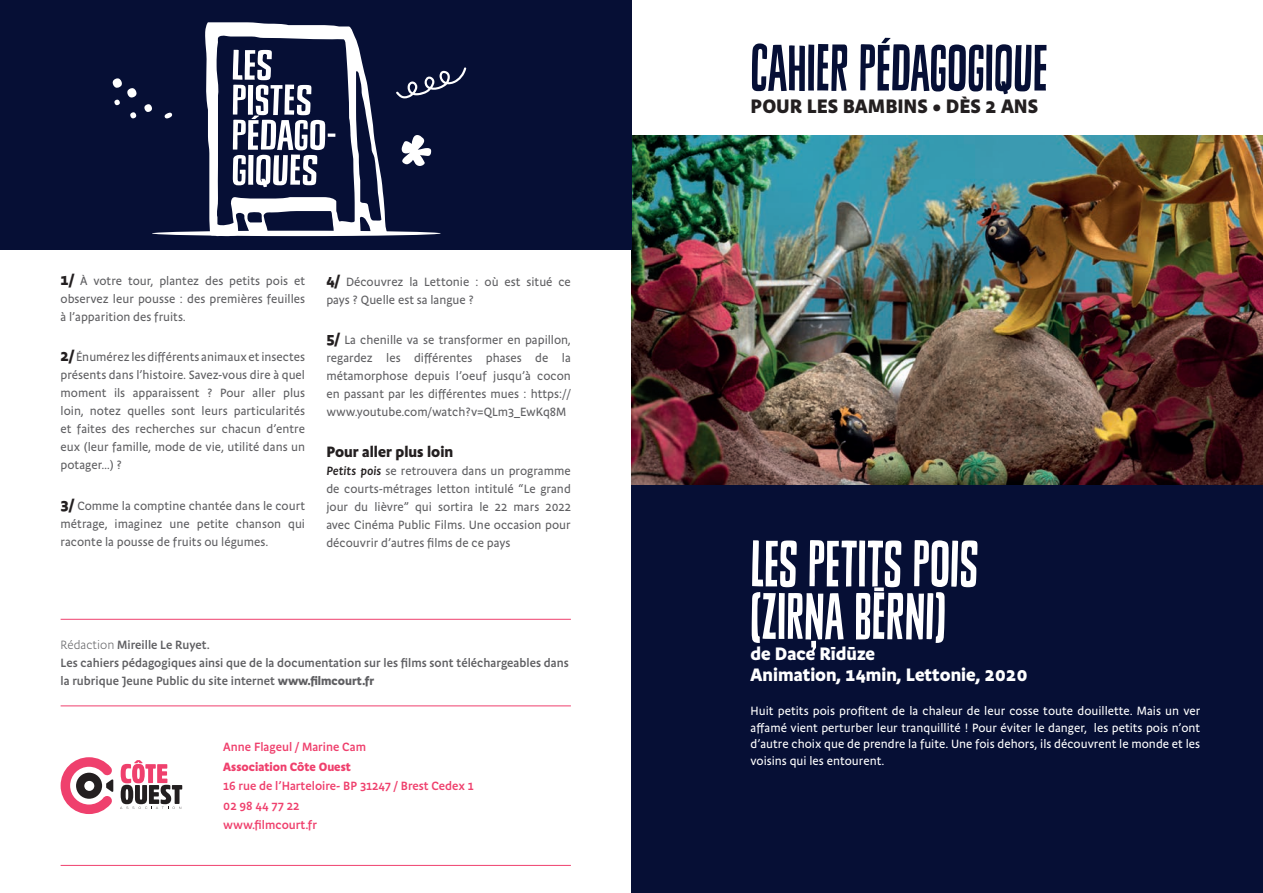
<style>
.page{position:relative;width:1263px;height:893px;background:#fff}
.page>*{position:absolute;margin:0;border:0;box-sizing:border-box;transform-origin:0 0}
.t1{font:60px/52.5px "Sheldon";color:#fff}
.t2{font:60px "Sheldon";color:#060f35}
.t3{font:900 19.5px "Pastoral";color:#231f20}
.t4{font:900 18px/21px "Pastoral";color:#fff}
.t5{font:900 15px "Pastoral";color:#231f20}
.t6{font:500 12px/18px "Pastoral";color:#5f5f62;text-align:justify}
.t7{font:500 12px/16.5px "Pastoral";color:#fff;text-align:justify}
.t8{font:600 12px/18px "Pastoral";color:#5f5f62}
.t9{font:600 12px/19.5px "Pastoral";color:#ef406d}
.t10{font:900 12px "Pastoral";color:#ef406d}
.s1{font-weight:900;font-size:15px;color:#231f20}
.s2{font-weight:600;font-style:italic;color:#231f20}
.s3{font-weight:300}
.s4{font-weight:900}
</style>
<div class="page">
<img style="left:631px;top:135px;width:632px;height:351px">
<div style="left:631px;top:486px;width:632px;height:407px;background:#060f35"></div>
<svg style="left:61px;top:757px;width:52px;height:57px"></svg>
<svg style="left:120px;top:760px;width:62px;height:49px"></svg>
<hr style="left:61px;top:706px;width:510px;height:1px;background:#ef406d">
<hr style="left:61px;top:619px;width:510px;height:1px;background:#ef406d">
<hr style="left:61px;top:865px;width:510px;height:1px;background:#ef406d">
<div style="left:0;top:0;width:631px;height:250px;background:#060f35"></div>
<svg style="left:205px;top:22px;width:182px;height:215px"></svg>
<svg style="left:396px;top:67px;width:70px;height:31px"></svg>
<svg style="left:112px;top:78px;width:61px;height:41px"></svg>
<div style="left:152px;top:231px;width:289px;height:5px;background:#fff;border-radius:50%"></div>
<svg style="left:402px;top:135px;width:29px;height:31px"></svg>
<p class="t6" style="left:61px;top:271px;width:246px"><span class="s1">1/</span> À votre tour, plantez des petits pois et observez leur pousse : des premières feuilles à l’apparition des fruits.</p>
<p class="t6" style="left:61px;top:348px;width:246px"><span class="s1">2/</span> Énumérez les différents animaux et insectes présents dans l’histoire. Savez-vous dire à quel moment ils apparaissent ? Pour aller plus loin, notez quelles sont leurs particularités et faites des recherches sur chacun d’entre eux (leur famille, mode de vie, utilité dans un potager…) ?</p>
<p class="t6" style="left:61px;top:496px;width:246px"><span class="s1">3/</span> Comme la comptine chantée dans le court métrage, imaginez une petite chanson qui raconte la pousse de fruits ou légumes.</p>
<p class="t6" style="left:326px;top:272px;width:246px"><span class="s1">4/</span> Découvrez la Lettonie : où est situé ce pays ? Quelle est sa langue ?</p>
<p class="t6" style="left:326px;top:331px;width:246px"><span class="s1">5/</span> La chenille va se transformer en papillon, regardez les différentes phases de la métamorphose depuis l’oeuf jusqu’à cocon en passant par les différentes mues : https:// www.youtube.com/watch?v=QLm3_EwKq8M</p>
<p class="t5" style="left:326px;top:442px;width:128px">Pour aller plus loin</p>
<p class="t6" style="left:326px;top:461px;width:246px"><span class="s2">Petits pois</span> se retrouvera dans un programme de courts-métrages letton intitulé “Le grand jour du lièvre” qui sortira le 22 mars 2022 avec Cinéma Public Films. Une occasion pour découvrir d’autres films de ce pays</p>
<p class="t8" style="left:61px;top:636px;width:510px"><span class="s3">Rédaction</span> Mireille Le Ruyet.<br>Les cahiers pédagogiques ainsi que de la documentation sur les films sont téléchargeables dans la rubrique Jeune Public du site internet <span class="s4">www.filmcourt.fr</span></p>
<p class="t9" style="left:223px;top:737px;width:144px">Anne Flageul / Marine Cam</p>
<p class="t10" style="left:223px;top:759px;width:129px">Association Côte Ouest</p>
<p class="t9" style="left:223px;top:776px;width:252px">16 rue de l’Harteloire- BP 31247 / Brest Cedex 1<br>02 98 44 77 22<br>www.filmcourt.fr</p>
<h1 class="t2" style="left:750px;top:32px;width:299px">CAHIER PÉDAGOGIQUE</h1>
<h2 class="t3" style="left:750px;top:94px;width:289px">POUR LES BAMBINS • DÈS 2 ANS</h2>
<h1 class="t1" style="left:750px;top:538px;width:229px">LES PETITS POIS (ZIRŅA BĒRNI)</h1>
<h3 class="t4" style="left:750px;top:643px;width:279px">de Dace Rīdūze<br>Animation, 14min, Lettonie, 2020</h3>
<p class="t7" style="left:750px;top:703px;width:451px">Huit petits pois profitent de la chaleur de leur cosse toute douillette. Mais un ver affamé vient perturber leur tranquillité ! Pour éviter le danger, les petits pois n’ont d’autre choix que de prendre la fuite. Une fois dehors, ils découvrent le monde et les voisins qui les entourent.</p>
</div>
